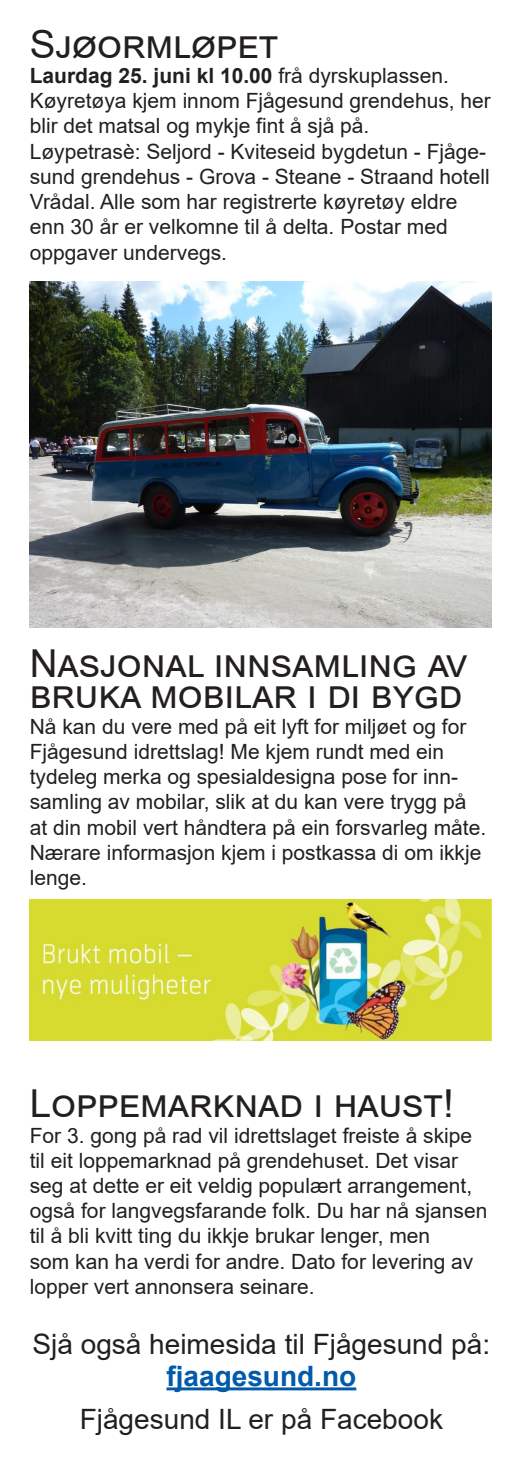
<style>
.page{position:relative;width:521px;height:1474px;background:#fff}
.page>*{position:absolute;margin:0;border:0;box-sizing:border-box;transform-origin:0 0}
.t1{font:38.5px/31.5px "Arial";color:#231f20}
.t2{font:28px "Arial";color:#231f20}
.t3{font:700 28px "Arial";color:#015aaa}
.t4{font:21px/25.2px "Arial";color:#231f20}
.s1{font-weight:700}
</style>
<div class="page">
<hr style="left:166px;top:1387px;width:190px;height:3px;background:#015aaa">
<img style="left:30px;top:282px;width:461px;height:346px">
<img style="left:30px;top:899px;width:461px;height:141px">
<h1 class="t1" style="left:30px;top:28px;width:250px">Sjøormløpet</h1>
<p class="t4" style="left:30px;top:63px;width:463px"><span class="s1">Laurdag 25. juni kl 10.00</span> frå dyrskuplassen.<br>Køyretøya kjem innom Fjågesund grendehus, her blir det matsal og mykje fint å sjå på.<br>Løypetrasè: Seljord - Kviteseid bygdetun - Fjåge&shy;sund grendehus - Grova - Steane - Straand hotell Vrådal. Alle som har registrerte køyretøy eldre enn 30 år er velkomne til å delta. Postar med oppgaver undervegs.</p>
<h1 class="t1" style="left:30px;top:647px;width:437px">Nasjonal innsamling av bruka mobilar i di bygd</h1>
<p class="t4" style="left:30px;top:713px;width:458px">Nå kan du vere med på eit lyft for miljøet og for Fjågesund idrettslag! Me kjem rundt med ein tydeleg merka og spesialdesigna pose for inn&shy;samling av mobilar, slik at du kan vere trygg på at din mobil vert håndtera på ein forsvarleg måte.<br>Nærare informasjon kjem i postkassa di om ikkje lenge.</p>
<h1 class="t1" style="left:30px;top:1087px;width:426px">Loppemarknad i haust!</h1>
<p class="t4" style="left:30px;top:1122px;width:459px">For 3. gong på rad vil idrettslaget freiste å skipe til eit loppemarknad på grendehuset. Det visar seg at dette er eit veldig populært arrangement, også for langvegsfarande folk. Du har nå sjansen til å bli kvitt ting du ikkje brukar lenger, men<br>som kan ha verdi for andre. Dato for levering av lopper vert annonsera seinare.</p>
<h2 class="t2" style="left:33px;top:1325px;width:459px">Sjå også heimesida til Fjågesund på:</h2>
<h2 class="t3" style="left:166px;top:1356px;width:191px">fjaagesund.no</h2>
<h2 class="t2" style="left:80px;top:1399px;width:365px">Fjågesund IL er på Facebook</h2>
</div>
